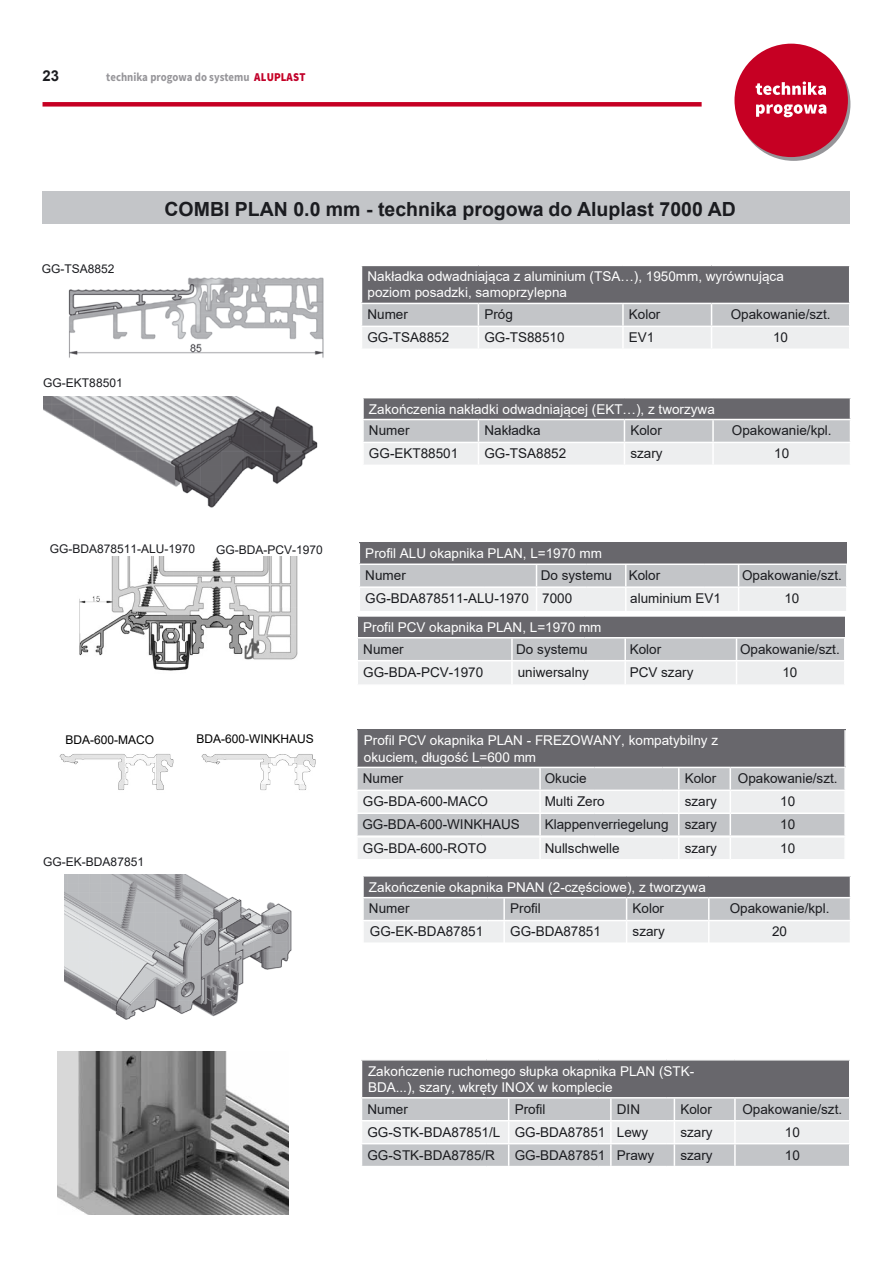
<style>
.page{position:relative;width:893px;height:1263px;background:#fff}
.page>*{position:absolute;margin:0;border:0;box-sizing:border-box;transform-origin:0 0}
.t1{font:700 19.5px "Arial";color:#1b1c20}
.t2{font:700 15px "Arial";color:#1b1c20}
.t3{font:13.5px/23px "Arial";color:#1b1c20}
.t4{font:13.5px/16.2px "Arial";color:#fff}
.t5{font:12px "Arial";color:#1b1c20}
.t6{font:700 12px "Source Sans Pro";color:#969599;scale:.9 1}
.t7{font:12px "Arial";color:#000}
.s1{font-weight:900;color:#c1022b}
.s2{font-weight:900;color:#c60023}
</style>
<div class="page">
<div style="left:43px;top:102px;width:659px;height:5px;background:#c60023"></div>
<svg style="left:737px;top:47px;width:113px;height:114px"></svg>
<div style="left:734px;top:44px;width:114px;height:113px;background:#c60023;border-radius:50%"></div>
<svg style="left:756px;top:81px;width:70px;height:14px"></svg>
<svg style="left:756px;top:104px;width:70px;height:13px"></svg>
<div style="left:42px;top:191px;width:808px;height:33px;background:#c3c5c8"></div>
<div style="left:361px;top:265px;width:489px;height:38px;background:#68676c"></div>
<hr style="left:361px;top:265px;width:117px;height:1px;background:#fff">
<hr style="left:361px;top:266px;width:1px;height:37px;background:#fff">
<hr style="left:478px;top:265px;width:145px;height:1px;background:#fff">
<hr style="left:623px;top:265px;width:88px;height:1px;background:#fff">
<hr style="left:711px;top:265px;width:139px;height:1px;background:#fff">
<hr style="left:849px;top:266px;width:1px;height:37px;background:#fff">
<svg style="left:362px;top:303px;width:488px;height:45px;background:#dadbdd"></svg>
<svg style="left:363px;top:398px;width:488px;height:67px;background:#b9b9bc"></svg>
<svg style="left:363px;top:876px;width:488px;height:66px;background:#b6b7ba"></svg>
<hr style="left:362px;top:920px;width:126px;height:1px;background:#fff">
<hr style="left:362px;top:921px;width:2px;height:37px;background:#fff">
<hr style="left:488px;top:920px;width:139px;height:1px;background:#fff">
<hr style="left:503px;top:921px;width:2px;height:37px;background:#fff">
<hr style="left:627px;top:920px;width:82px;height:1px;background:#fff">
<hr style="left:626px;top:921px;width:1px;height:37px;background:#fff">
<hr style="left:709px;top:920px;width:142px;height:1px;background:#fff">
<hr style="left:708px;top:921px;width:1px;height:37px;background:#fff">
<hr style="left:850px;top:921px;width:1px;height:37px;background:#fff">
<img style="left:68px;top:277px;width:256px;height:81px">
<img style="left:43px;top:397px;width:275px;height:111px">
<img style="left:64px;top:875px;width:228px;height:145px">
<img style="left:57px;top:1052px;width:231px;height:163px">
<div style="left:361px;top:1060px;width:489px;height:38px;background:#68676c"></div>
<hr style="left:361px;top:1060px;width:1px;height:37px;background:#fff">
<hr style="left:849px;top:1060px;width:1px;height:37px;background:#fff">
<hr style="left:361px;top:1097px;width:125px;height:1px;background:#fff">
<hr style="left:486px;top:1097px;width:113px;height:1px;background:#fff">
<hr style="left:599px;top:1097px;width:68px;height:1px;background:#fff">
<hr style="left:667px;top:1097px;width:68px;height:1px;background:#fff">
<hr style="left:735px;top:1097px;width:115px;height:1px;background:#fff">
<svg style="left:362px;top:1098px;width:488px;height:68px;background:#d4d6d8"></svg>
<div style="left:359px;top:542px;width:488px;height:22px;background:#68676c"></div>
<svg style="left:359px;top:543px;width:488px;height:68px"></svg>
<hr style="left:846px;top:588px;width:2px;height:23px;background:#fff">
<img style="left:59px;top:754px;width:115px;height:36px">
<img style="left:201px;top:754px;width:114px;height:37px">
<div style="left:357px;top:729px;width:488px;height:38px;background:#68676c"></div>
<hr style="left:356px;top:730px;width:2px;height:37px;background:#fff">
<hr style="left:844px;top:730px;width:2px;height:37px;background:#fff">
<div style="left:357px;top:616px;width:488px;height:22px;background:#68676c"></div>
<hr style="left:356px;top:615px;width:126px;height:2px;background:#fff">
<hr style="left:356px;top:617px;width:2px;height:20px;background:#fff">
<hr style="left:482px;top:615px;width:103px;height:2px;background:#fff">
<hr style="left:585px;top:615px;width:117px;height:2px;background:#fff">
<hr style="left:702px;top:615px;width:143px;height:2px;background:#fff">
<hr style="left:356px;top:637px;width:126px;height:1px;background:#fff">
<hr style="left:482px;top:637px;width:103px;height:1px;background:#fff">
<hr style="left:585px;top:637px;width:117px;height:1px;background:#fff">
<hr style="left:702px;top:637px;width:143px;height:1px;background:#fff">
<svg style="left:357px;top:638px;width:488px;height:46px;background:#dadcdd"></svg>
<svg style="left:357px;top:767px;width:488px;height:92px;background:#dbdcde"></svg>
<hr style="left:844px;top:837px;width:2px;height:22px;background:#fff">
<img style="left:79px;top:557px;width:218px;height:114px">
<p class="t2" style="left:43px;top:65px;width:18px">23</p>
<p class="t6" style="left:106px;top:69px;width:223px">technika progowa do systemu <span class="s1">AL</span><span class="s2">UPL</span><span class="s1">AST</span></p>
<p class="t5" style="left:42px;top:261px;width:74px">GG-TSA8852</p>
<p class="t5" style="left:43px;top:374px;width:81px">GG-EKT88501</p>
<h1 class="t1" style="left:165px;top:196px;width:573px">COMBI PLAN 0.0 mm - technika progowa do Aluplast 7000 AD</h1>
<p class="t4" style="left:367px;top:268px;width:418px">Nakładka odwadniająca z aluminium (TSA…), 1950mm, wyrównująca poziom posadzki, samoprzylepna</p>
<p class="t3" style="left:367px;top:303px;width:42px">Numer</p>
<p class="t3" style="left:484px;top:303px;width:30px">Próg</p>
<p class="t3" style="left:629px;top:303px;width:33px">Kolor</p>
<p class="t3" style="left:731px;top:303px;width:101px">Opakowanie/szt.</p>
<p class="t3" style="left:367px;top:326px;width:83px">GG-TSA8852</p>
<p class="t3" style="left:484px;top:326px;width:82px">GG-TS88510</p>
<p class="t3" style="left:629px;top:326px;width:27px">EV1</p>
<p class="t3" style="left:773px;top:326px;width:17px">10</p>
<p class="t4" style="left:369px;top:401px;width:347px">Zakończenia nakładki odwadniającej (EKT…), z tworzywa</p>
<p class="t3" style="left:369px;top:419px;width:42px">Numer</p>
<p class="t3" style="left:484px;top:419px;width:58px">Nakładka</p>
<p class="t3" style="left:630px;top:419px;width:33px">Kolor</p>
<p class="t3" style="left:732px;top:419px;width:101px">Opakowanie/kpl.</p>
<p class="t3" style="left:369px;top:442px;width:91px">GG-EKT88501</p>
<p class="t3" style="left:484px;top:442px;width:83px">GG-TSA8852</p>
<p class="t3" style="left:630px;top:442px;width:34px">szary</p>
<p class="t3" style="left:774px;top:442px;width:17px">10</p>
<p class="t5" style="left:50px;top:541px;width:147px">GG-BDA878511-ALU-1970</p>
<p class="t4" style="left:365px;top:545px;width:238px">Profil ALU okapnika PLAN, L=1970 mm</p>
<p class="t3" style="left:365px;top:564px;width:42px">Numer</p>
<p class="t3" style="left:629px;top:564px;width:33px">Kolor</p>
<p class="t3" style="left:742px;top:564px;width:101px">Opakowanie/szt.</p>
<p class="t3" style="left:365px;top:587px;width:165px">GG-BDA878511-ALU-1970</p>
<p class="t3" style="left:630px;top:587px;width:92px">aluminium EV1</p>
<p class="t3" style="left:784px;top:587px;width:17px">10</p>
<p class="t5" style="left:216px;top:542px;width:108px">GG-BDA-PCV-1970</p>
<p class="t3" style="left:541px;top:564px;width:73px">Do systemu<br>7000</p>
<p class="t4" style="left:363px;top:619px;width:240px">Profil PCV okapnika PLAN, L=1970 mm</p>
<p class="t3" style="left:363px;top:637px;width:42px">Numer</p>
<p class="t3" style="left:630px;top:637px;width:33px">Kolor</p>
<p class="t3" style="left:740px;top:637px;width:101px">Opakowanie/szt.</p>
<p class="t3" style="left:363px;top:660px;width:122px">GG-BDA-PCV-1970</p>
<p class="t3" style="left:630px;top:660px;width:65px">PCV szary</p>
<p class="t3" style="left:782px;top:660px;width:17px">10</p>
<p class="t3" style="left:516px;top:637px;width:74px">Do systemu uniwersalny</p>
<p class="t7" style="left:66px;top:731px;width:90px">BDA-600-MACO</p>
<p class="t7" style="left:197px;top:730px;width:119px">BDA-600-WINKHAUS</p>
<p class="t4" style="left:364px;top:732px;width:356px">Profil PCV okapnika PLAN - FREZOWANY, kompatybilny z okuciem, długość L=600 mm</p>
<p class="t3" style="left:363px;top:767px;width:42px">Numer</p>
<p class="t3" style="left:545px;top:767px;width:44px">Okucie</p>
<p class="t3" style="left:685px;top:767px;width:33px">Kolor</p>
<p class="t3" style="left:738px;top:767px;width:101px">Opakowanie/szt.</p>
<p class="t3" style="left:363px;top:790px;width:127px">GG-BDA-600-MACO</p>
<p class="t3" style="left:545px;top:790px;width:62px">Multi Zero</p>
<p class="t3" style="left:685px;top:790px;width:34px">szary</p>
<p class="t3" style="left:780px;top:790px;width:17px">10</p>
<p class="t3" style="left:362px;top:813px;width:159px">GG-BDA-600-WINKHAUS</p>
<p class="t3" style="left:685px;top:813px;width:34px">szary</p>
<p class="t3" style="left:780px;top:813px;width:17px">10</p>
<p class="t3" style="left:545px;top:812px;width:125px">Klappenverriegelung</p>
<p class="t5" style="left:43px;top:853px;width:102px">GG-EK-BDA87851</p>
<p class="t3" style="left:363px;top:836px;width:125px">GG-BDA-600-ROTO</p>
<p class="t3" style="left:545px;top:836px;width:77px">Nullschwelle</p>
<p class="t3" style="left:685px;top:836px;width:34px">szary</p>
<p class="t3" style="left:780px;top:836px;width:17px">10</p>
<p class="t4" style="left:369px;top:879px;width:338px">Zakończenie okapnika PNAN (2-częściowe), z tworzywa</p>
<p class="t3" style="left:369px;top:897px;width:42px">Numer</p>
<p class="t3" style="left:510px;top:897px;width:32px">Profil</p>
<p class="t3" style="left:633px;top:897px;width:33px">Kolor</p>
<p class="t3" style="left:730px;top:897px;width:101px">Opakowanie/kpl.</p>
<p class="t3" style="left:370px;top:920px;width:115px">GG-EK-BDA87851</p>
<p class="t3" style="left:510px;top:920px;width:92px">GG-BDA87851</p>
<p class="t3" style="left:633px;top:920px;width:34px">szary</p>
<p class="t3" style="left:772px;top:920px;width:17px">20</p>
<p class="t4" style="left:368px;top:1063px;width:328px">Zakończenie ruchomego słupka okapnika PLAN (STK-<br>BDA...), szary, wkręty INOX w komplecie</p>
<p class="t3" style="left:367px;top:1097px;width:42px">Numer</p>
<p class="t3" style="left:515px;top:1097px;width:32px">Profil</p>
<p class="t3" style="left:617px;top:1097px;width:25px">DIN</p>
<p class="t3" style="left:680px;top:1097px;width:33px">Kolor</p>
<p class="t3" style="left:742px;top:1097px;width:101px">Opakowanie/szt.</p>
<p class="t3" style="left:367px;top:1120px;width:282px">GG-STK-BDA87851/L GG-BDA87851 Lewy</p>
<p class="t3" style="left:680px;top:1120px;width:34px">szary</p>
<p class="t3" style="left:785px;top:1120px;width:17px">10</p>
<p class="t3" style="left:367px;top:1143px;width:129px">GG-STK-BDA8785/R</p>
<p class="t3" style="left:515px;top:1143px;width:141px">GG-BDA87851 Prawy</p>
<p class="t3" style="left:680px;top:1143px;width:34px">szary</p>
<p class="t3" style="left:785px;top:1143px;width:17px">10</p>
</div>
